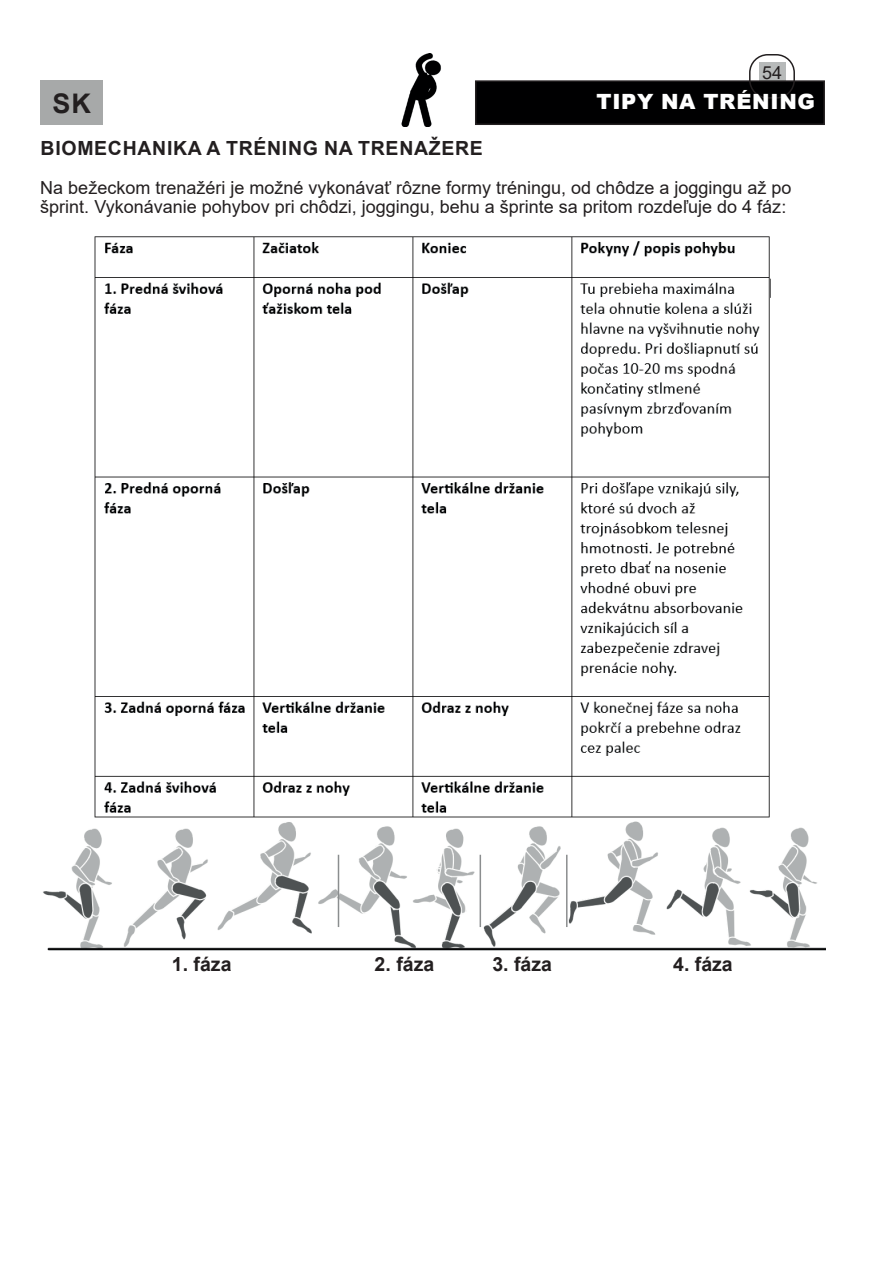
<style>
.page{position:relative;width:893px;height:1263px;background:#fff}
.page>*{position:absolute;margin:0;border:0;box-sizing:border-box;transform-origin:0 0}
.t1{font:700 27px "Arial";color:#231f20}
.t2{font:900 21px "Arial";letter-spacing:.035em;color:#fff}
.t3{font:700 19.5px "Arial";letter-spacing:.035em;color:#231f20}
.t4{font:18px/19.5px "Arial";color:#231f20}
</style>
<div class="page">
<div style="left:759px;top:62px;width:27px;height:21px;background:#b7baba"></div>
<div style="left:476px;top:81px;width:348px;height:43px;background:#000001"></div>
<div style="left:475px;top:80px;width:350px;height:45px;border:2px solid #231f20"></div>
<div style="left:749px;top:54px;width:46px;height:45px;border:2px solid #231f20;border-radius:18px"></div>
<img style="left:43px;top:821px;width:782px;height:130px">
<hr style="left:566px;top:855px;width:1px;height:72px;background:#8b8e8f">
<hr style="left:480px;top:855px;width:1px;height:72px;background:#8b8e8f">
<hr style="left:338px;top:855px;width:1px;height:72px;background:#8b8e8f">
<img style="left:401px;top:53px;width:40px;height:73px">
<div style="left:40px;top:80px;width:63px;height:45px;background:#a7a9a9"></div>
<img style="left:95px;top:236px;width:676px;height:582px">
<p class="t4" style="left:762px;top:62px;width:22px">54</p>
<h1 class="t1" style="left:53px;top:84px;width:40px">SK</h1>
<p class="t2" style="left:596px;top:87px;width:220px">TIPY NA TRÉNING</p>
<p class="t3" style="left:41px;top:134px;width:444px">BIOMECHANIKA A TRÉNING NA TRENAŽERE</p>
<p class="t4" style="left:40px;top:177px;width:753px">Na bežeckom trenažéri je možné vykonávať rôzne formy tréningu, od chôdze a joggingu až po šprint. Vykonávanie pohybov pri chôdzi, joggingu, behu a šprinte sa pritom rozdeľuje do 4 fáz:</p>
<p class="t3" style="left:172px;top:950px;width:61px">1. fáza</p>
<p class="t3" style="left:375px;top:950px;width:61px">2. fáza</p>
<p class="t3" style="left:492px;top:950px;width:61px">3. fáza</p>
<p class="t3" style="left:673px;top:950px;width:61px">4. fáza</p>
</div>
